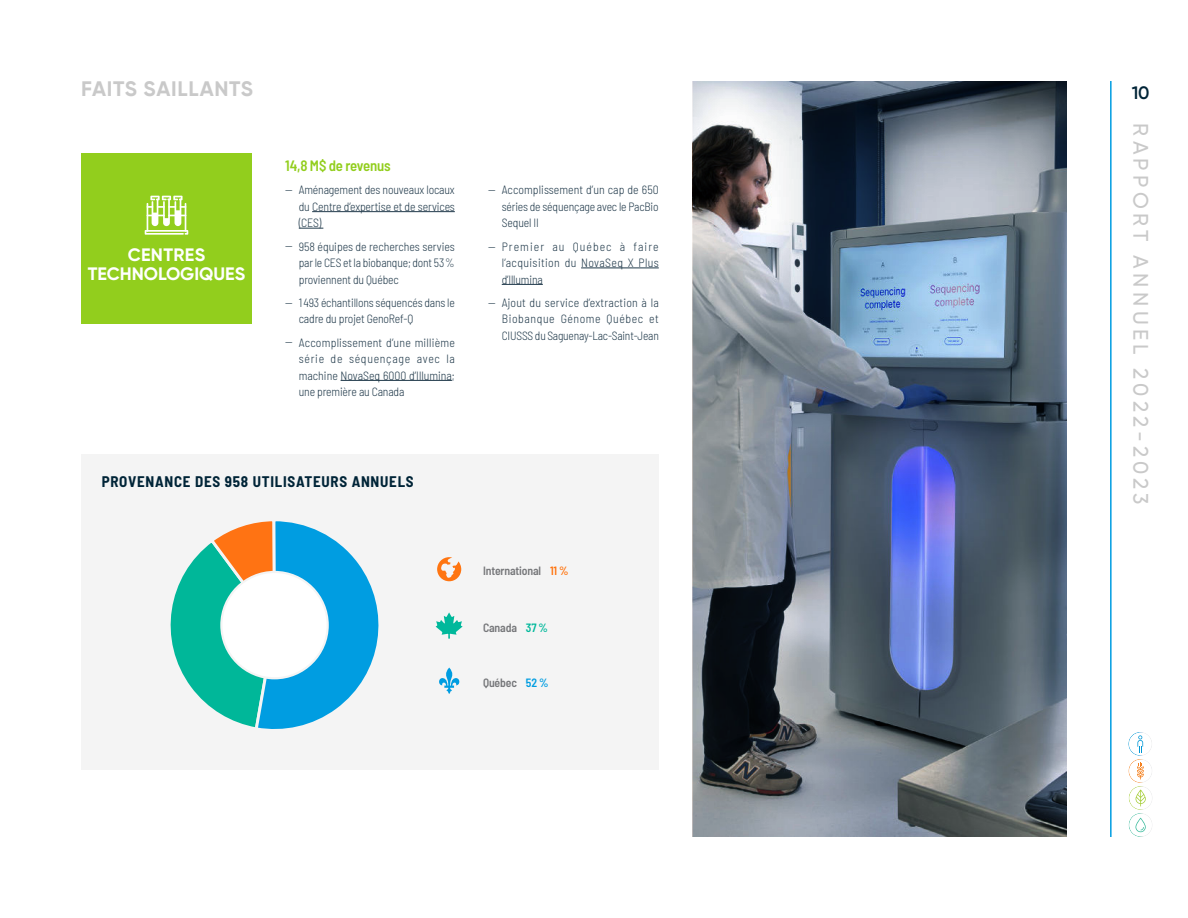
<style>
.page{position:relative;width:1188px;height:918px;background:#fff}
.page>*{position:absolute;margin:0;border:0;box-sizing:border-box;transform-origin:0 0}
.t1{font:500 21px "Gilroy";letter-spacing:.21em;color:#c9c9c9}
.t2{font:700 21px "Gilroy";letter-spacing:.035em;color:#c9c9c9}
.t3{font:700 18px/19.5px "Gilroy";color:#fff;text-align:center}
.t4{font:600 18px "Gilroy";color:#002437}
.t5{font:700 semi-condensed 15px "Barlow";letter-spacing:.05em;color:#002437}
.t6{font:600 semi-condensed 15px "Barlow";letter-spacing:-.01em;color:#92ce1d}
.t7{font:300 semi-condensed 12px/16.5px "Barlow";letter-spacing:-.01em;color:#20394a;text-align:justify}
.t8{font:600 semi-condensed 12px "Barlow";letter-spacing:-.01em;color:#76777a}
.s1{color:#ff7511}
.s2{color:#00b89b}
.s3{color:#009de1}
</style>
<div class="page">
<svg style="left:1128px;top:732px;width:24px;height:105px"></svg>
<hr style="left:1110px;top:81px;width:2px;height:756px;background:#009de1">
<div style="left:81px;top:454px;width:578px;height:315px;background:#f4f4f4"></div>
<hr style="left:312px;top:211px;width:143px;height:1px;background:#20394a">
<svg style="left:299px;top:228px;width:24px;height:1px"></svg>
<hr style="left:341px;top:380px;width:111px;height:1px;background:#20394a">
<svg style="left:170px;top:521px;width:209px;height:208px"></svg>
<div style="left:221px;top:572px;width:107px;height:106px;background:#fff;border-radius:50%"></div>
<div style="left:220px;top:571px;width:109px;height:108px;border:2px solid #f4f4f4;border-radius:50%"></div>
<svg style="left:437px;top:557px;width:24px;height:24px"></svg>
<svg style="left:439px;top:668px;width:21px;height:26px"></svg>
<svg style="left:436px;top:612px;width:27px;height:27px"></svg>
<hr style="left:581px;top:268px;width:78px;height:1px;background:#20394a">
<hr style="left:502px;top:284px;width:41px;height:1px;background:#20394a">
<div style="left:81px;top:153px;width:171px;height:170px;background:#92ce1d"></div>
<svg style="left:145px;top:196px;width:43px;height:39px"></svg>
<img style="left:693px;top:81px;width:374px;height:755px">
<h1 class="t2" style="left:81px;top:77px;width:174px">FAITS SAILLANTS</h1>
<h2 class="t3" style="left:88px;top:245px;width:159px">CENTRES<br>TECHNOLOGIQUES</h2>
<p class="t6" style="left:285px;top:155px;width:107px">14,8 M$ de revenus</p>
<p class="t7" style="left:299px;top:183px;width:158px;text-indent:-13px">— Aménagement des nouveaux locaux du Centre d’expertise et de services (CES)</p>
<p class="t7" style="left:299px;top:239px;width:158px;text-indent:-14px">— 958 équipes de recherches servies par le CES et la biobanque; dont 53 % proviennent du Québec</p>
<p class="t7" style="left:299px;top:296px;width:158px;text-indent:-14px">— 1 493 échantillons séquencés dans le cadre du projet GenoRef-Q</p>
<p class="t7" style="left:299px;top:335px;width:158px;text-indent:-14px">— Accomplissement d’une millième série de séquençage avec la machine NovaSeq 6000 d’Illumina; une première au Canada</p>
<p class="t5" style="left:102px;top:476px;width:314px">PROVENANCE DES 958 UTILISATEURS ANNUELS</p>
<p class="t7" style="left:502px;top:183px;width:159px;text-indent:-14px">— Accomplissement d’un cap de 650 séries de séquençage avec le PacBio Sequel II</p>
<p class="t7" style="left:502px;top:239px;width:159px;text-indent:-14px">— Premier au Québec à faire l’acquisition du NovaSeq X Plus d’Illumina</p>
<p class="t7" style="left:502px;top:296px;width:159px;text-indent:-14px">— Ajout du service d’extraction à la Biobanque Génome Québec et CIUSSS du Saguenay-Lac-Saint-Jean</p>
<p class="t8" style="left:483px;top:566px;width:87px">International <span class="s1">11 %</span></p>
<p class="t8" style="left:483px;top:619px;width:66px">Canada <span class="s2">37 %</span></p>
<p class="t8" style="left:483px;top:674px;width:67px">Québec <span class="s3">52 %</span></p>
<h2 class="t4" style="left:1132px;top:85px;width:19px">10</h2>
<h1 class="t1" style="left:1150px;top:123px;width:383px;rotate:90deg">RAPPORT ANNUEL 2022-2023</h1>
</div>
